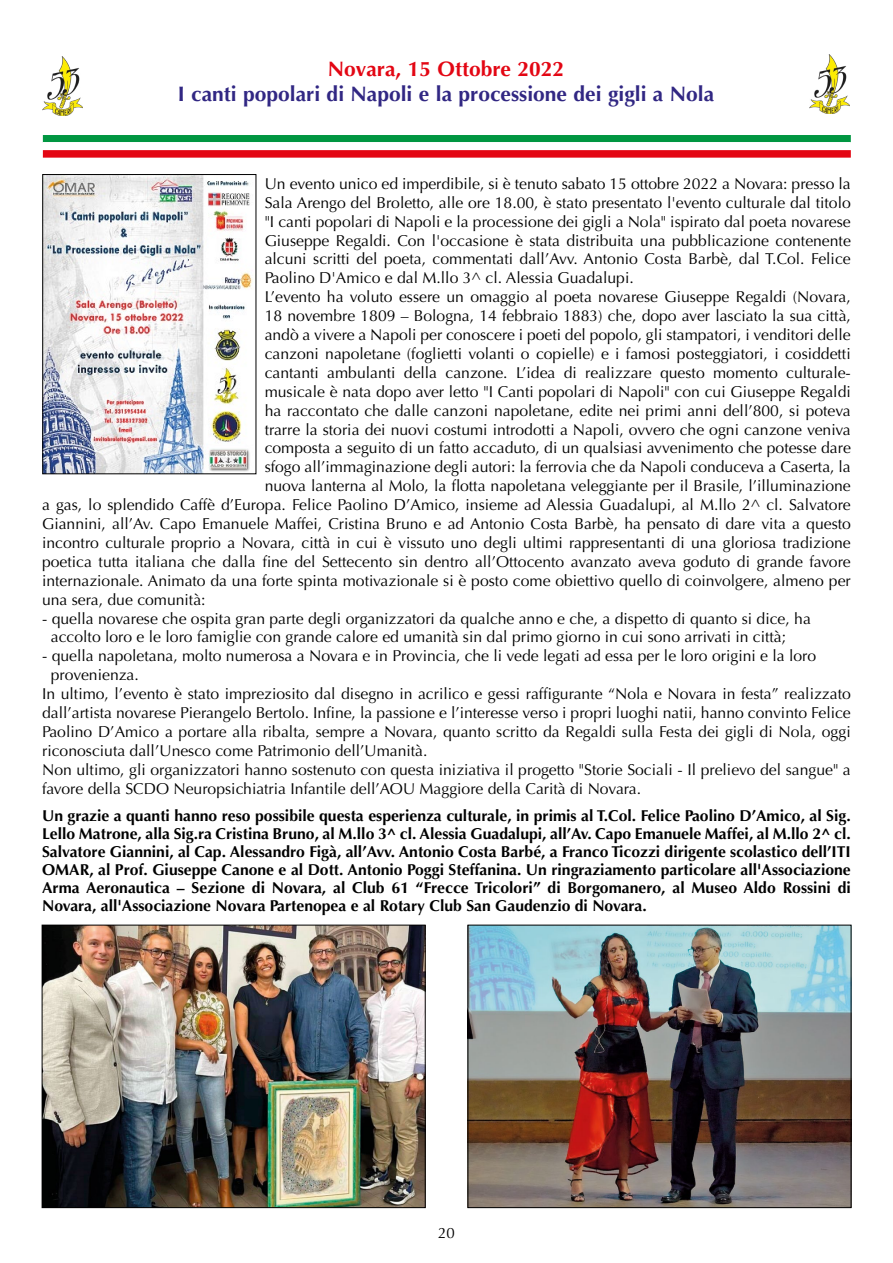
<style>
.page{position:relative;width:893px;height:1263px;background:#fff}
.page>*{position:absolute;margin:0;border:0;box-sizing:border-box;transform-origin:0 0}
.t1{font:700 21px "Optima";color:#312783}
.t2{font:700 21px "Optima";color:#e30613}
.t3{font:15.75px/18.9px "Optima";color:#000}
.t4{font:700 15.75px/18px "Optima";color:#000;text-align:justify}
.t5{font:15px "Optima";color:#000}
</style>
<div class="page">
<div style="left:43px;top:135px;width:808px;height:8px;background:#009641"></div>
<div style="left:43px;top:150px;width:808px;height:8px;background:#e30613"></div>
<div style="left:43px;top:142px;width:808px;height:8px;background:#fff"></div>
<img style="left:45px;top:176px;width:207px;height:296px">
<img style="left:43px;top:56px;width:40px;height:59px">
<img style="left:809px;top:55px;width:40px;height:59px">
<img style="left:44px;top:927px;width:379px;height:279px">
<div style="left:42px;top:925px;width:383px;height:283px;border:1px solid #000"></div>
<img style="left:470px;top:927px;width:379px;height:279px">
<div style="left:468px;top:925px;width:383px;height:283px;border:1px solid #000"></div>
<h1 class="t2" style="left:328px;top:57px;width:238px">Novara, 15 Ottobre 2022</h1>
<h1 class="t1" style="left:178px;top:82px;width:538px">I canti popolari di Napoli e la processione dei gigli a Nola</h1>
<p class="t3" style="left:265px;top:174px;width:588px">Un evento unico ed imperdibile, si è tenuto sabato 15 ottobre 2022 a Novara: presso la</p>
<p class="t3" style="left:265px;top:193px;width:588px">Sala Arengo del Broletto, alle ore 18.00, è stato presentato l'evento culturale dal titolo</p>
<p class="t3" style="left:265px;top:212px;width:588px">"I canti popolari di Napoli e la processione dei gigli a Nola" ispirato dal poeta novarese</p>
<p class="t3" style="left:265px;top:231px;width:588px">Giuseppe Regaldi. Con l'occasione è stata distribuita una pubblicazione contenente</p>
<p class="t3" style="left:265px;top:250px;width:588px">alcuni scritti del poeta, commentati dall’Avv. Antonio Costa Barbè, dal T.Col. Felice</p>
<p class="t3" style="left:265px;top:269px;width:371px">Paolino D'Amico e dal M.llo 3^ cl. Alessia Guadalupi.</p>
<p class="t3" style="left:265px;top:288px;width:588px">L’evento ha voluto essere un omaggio al poeta novarese Giuseppe Regaldi (Novara,</p>
<p class="t3" style="left:265px;top:307px;width:588px">18 novembre 1809 – Bologna, 14 febbraio 1883) che, dopo aver lasciato la sua città,</p>
<p class="t3" style="left:265px;top:325px;width:588px">andò a vivere a Napoli per conoscere i poeti del popolo, gli stampatori, i venditori delle</p>
<p class="t3" style="left:265px;top:344px;width:588px">canzoni napoletane (foglietti volanti o copielle) e i famosi posteggiatori, i cosiddetti</p>
<p class="t3" style="left:265px;top:363px;width:588px">cantanti ambulanti della canzone. L’idea di realizzare questo momento culturale-</p>
<p class="t3" style="left:265px;top:382px;width:588px">musicale è nata dopo aver letto "I Canti popolari di Napoli" con cui Giuseppe Regaldi</p>
<p class="t3" style="left:265px;top:401px;width:588px">ha raccontato che dalle canzoni napoletane, edite nei primi anni dell’800, si poteva</p>
<p class="t3" style="left:265px;top:420px;width:588px">trarre la storia dei nuovi costumi introdotti a Napoli, ovvero che ogni canzone veniva</p>
<p class="t3" style="left:265px;top:439px;width:588px">composta a seguito di un fatto accaduto, di un qualsiasi avvenimento che potesse dare</p>
<p class="t3" style="left:265px;top:458px;width:588px">sfogo all’immaginazione degli autori: la ferrovia che da Napoli conduceva a Caserta, la</p>
<p class="t3" style="left:265px;top:477px;width:588px">nuova lanterna al Molo, la flotta napoletana veleggiante per il Brasile, l’illuminazione</p>
<p class="t3" style="left:42px;top:496px;width:810px">a gas, lo splendido Caffè d’Europa. Felice Paolino D’Amico, insieme ad Alessia Guadalupi, al M.llo 2^ cl. Salvatore</p>
<p class="t3" style="left:42px;top:514px;width:810px">Giannini, all’Av. Capo Emanuele Maffei, Cristina Bruno e ad Antonio Costa Barbè, ha pensato di dare vita a questo</p>
<p class="t3" style="left:42px;top:533px;width:810px">incontro culturale proprio a Novara, città in cui è vissuto uno degli ultimi rappresentanti di una gloriosa tradizione</p>
<p class="t3" style="left:42px;top:552px;width:810px">poetica tutta italiana che dalla fine del Settecento sin dentro all’Ottocento avanzato aveva goduto di grande favore</p>
<p class="t3" style="left:42px;top:571px;width:810px">internazionale. Animato da una forte spinta motivazionale si è posto come obiettivo quello di coinvolgere, almeno per</p>
<p class="t3" style="left:42px;top:590px;width:165px">una sera, due comunità:</p>
<p class="t3" style="left:51px;top:609px;width:761px;text-indent:-9px">- quella novarese che ospita gran parte degli organizzatori da qualche anno e che, a dispetto di quanto si dice, ha accolto loro e le loro famiglie con grande calore ed umanità sin dal primo giorno in cui sono arrivati in città;</p>
<p class="t3" style="left:42px;top:647px;width:776px">- quella napoletana, molto numerosa a Novara e in Provincia, che li vede legati ad essa per le loro origini e la loro</p>
<p class="t3" style="left:51px;top:666px;width:90px">provenienza.</p>
<p class="t3" style="left:42px;top:685px;width:810px">In ultimo, l’evento è stato impreziosito dal disegno in acrilico e gessi raffigurante “Nola e Novara in festa” realizzato</p>
<p class="t3" style="left:42px;top:703px;width:810px">dall’artista novarese Pierangelo Bertolo. Infine, la passione e l’interesse verso i propri luoghi natii, hanno convinto Felice</p>
<p class="t3" style="left:42px;top:722px;width:810px">Paolino D’Amico a portare alla ribalta, sempre a Novara, quanto scritto da Regaldi sulla Festa dei gigli di Nola, oggi</p>
<p class="t3" style="left:42px;top:741px;width:387px">riconosciuta dall’Unesco come Patrimonio dell’Umanità.</p>
<p class="t3" style="left:42px;top:760px;width:810px">Non ultimo, gli organizzatori hanno sostenuto con questa iniziativa il progetto "Storie Sociali - Il prelievo del sangue" a</p>
<p class="t3" style="left:42px;top:779px;width:601px">favore della SCDO Neuropsichiatria Infantile dell’AOU Maggiore della Carità di Novara.</p>
<p class="t4" style="left:42px;top:806px;width:810px">Un grazie a quanti hanno reso possibile questa esperienza culturale, in primis al T.Col. Felice Paolino D’Amico, al Sig.<br>Lello Matrone, alla Sig.ra Cristina Bruno, al M.llo 3^ cl. Alessia Guadalupi, all’Av. Capo Emanuele Maffei, al M.llo 2^ cl.<br>Salvatore Giannini, al Cap. Alessandro Figà, all’Avv. Antonio Costa Barbé, a Franco Ticozzi dirigente scolastico dell’ITI OMAR, al Prof. Giuseppe Canone e al Dott. Antonio Poggi Steffanina. Un ringraziamento particolare all'Associazione Arma Aeronautica – Sezione di Novara, al Club 61 “Frecce Tricolori” di Borgomanero, al Museo Aldo Rossini di Novara, all'Associazione Novara Partenopea e al Rotary Club San Gaudenzio di Novara.</p>
<p class="t5" style="left:438px;top:1224px;width:18px">20</p>
</div>
